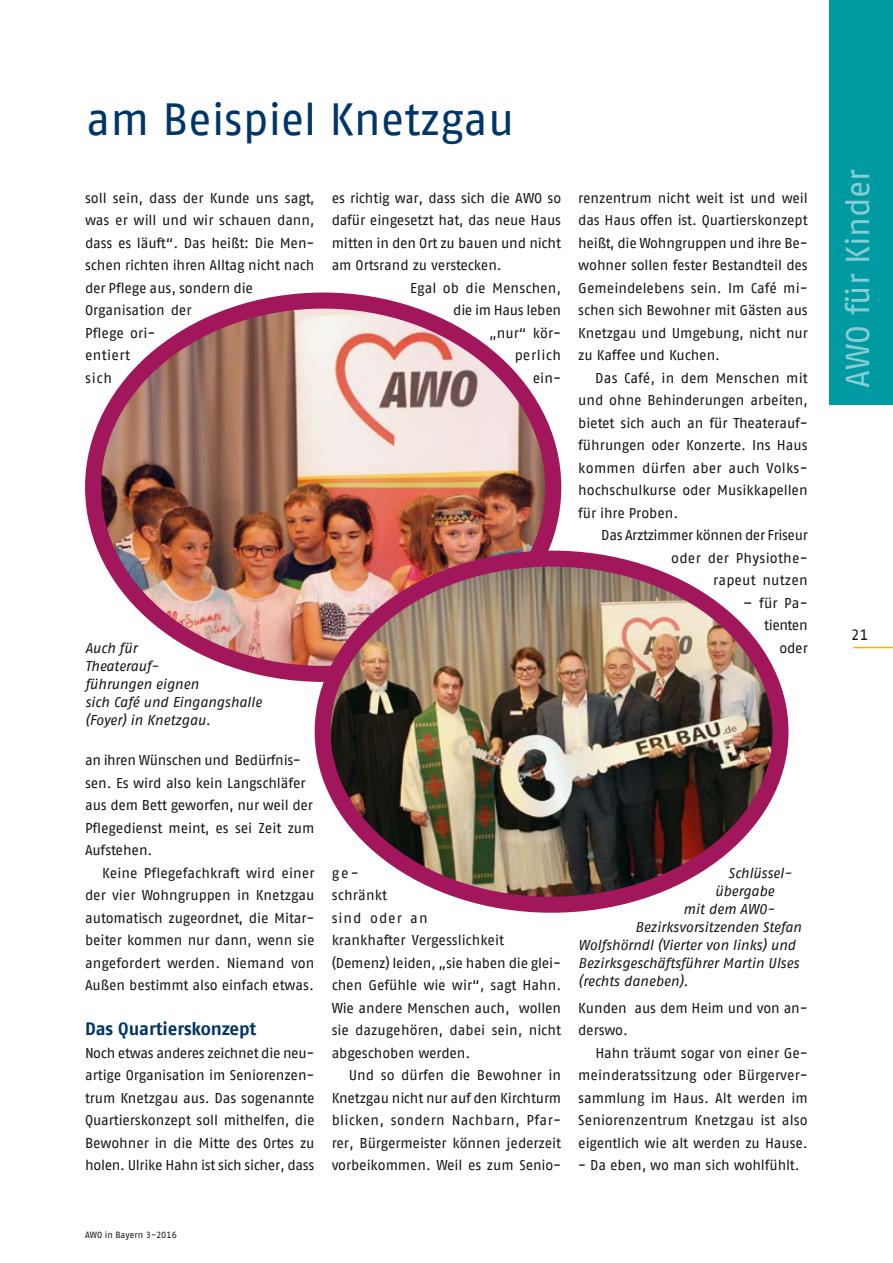
<style>
.page{position:relative;width:893px;height:1263px;background:#fff}
.page>*{position:absolute;margin:0;border:0;box-sizing:border-box;transform-origin:0 0}
.t1{font:45px "AWO Fago Office";color:#003568}
.t2{font:33px "AWO Fago Office";color:#86cdd2}
.t3{font:700 18px "AWO Fago Office";letter-spacing:-.01em;color:#003568}
.t4{font:15px "AWO Fago Office";color:#181716}
.t5{font:14.25px/22.5px "AWO Fago Office";letter-spacing:-.005em;color:#181716;text-align:justify}
.t6{font:italic 14.25px/18px "AWO Fago Office";letter-spacing:-.01em;color:#181716}
.t7{font:14.25px "AWO Fago Office";letter-spacing:.045em;color:#181716}
.t8{font:9px "AWO Fago Office";color:#181716}
</style>
<div class="page">
<hr style="left:853px;top:647px;width:40px;height:1px;background:#f9b000">
<div style="left:829px;top:0;width:64px;height:405px;background:#009aa3"></div>
<img style="left:93px;top:308px;width:460px;height:358px;border-radius:172px">
<div style="left:85px;top:293px;width:476px;height:389px;border:16px solid #a2165b;border-radius:50%"></div>
<img style="left:326px;top:562px;width:454px;height:343px">
<div style="left:315px;top:551px;width:473px;height:362px;border:16px solid #a2165b;border-radius:50%"></div>
<h1 class="t1" style="left:86px;top:94px;width:430px">am Beispiel Knetzgau</h1>
<p class="t5" style="left:85px;top:186px;width:231px;text-align:left">soll sein, dass der Kunde uns sagt, was er will und wir schauen dann, dass es läuft“. Das heißt: Die Men&shy;schen richten ihren Alltag nicht nach der Pflege aus, sondern die<br>Organisation der<br>Pflege ori-<br>entiert<br>sich</p>
<p class="t6" style="left:85px;top:638px;width:178px">Auch für<br>Theaterauf-<br>führungen eignen<br>sich Café und Eingangshalle (Foyer) in Knetzgau.</p>
<p class="t5" style="left:85px;top:749px;width:231px;text-align:left">an ihren Wünschen und Bedürfnis&shy;sen. Es wird also kein Langschläfer aus dem Bett geworfen, nur weil der<br>Pflegedienst meint, es sei Zeit zum<br>Aufstehen.</p>
<p class="t5" style="left:85px;top:861px;width:231px;text-indent:17px">Keine Pflegefachkraft wird einer der vier Wohngruppen in Knetzgau automatisch zugeordnet, die Mitar&shy;beiter kommen nur dann, wenn sie angefordert werden. Niemand von Außen bestimmt also einfach etwas.</p>
<p class="t3" style="left:85px;top:1018px;width:173px">Das Quartierskonzept</p>
<p class="t5" style="left:85px;top:1041px;width:231px">Noch etwas anderes zeichnet die neu&shy;artige Organisation im Seniorenzen&shy;trum Knetzgau aus. Das sogenannte Quartierskonzept soll mithelfen, die Bewohner in die Mitte des Ortes zu holen. Ulrike Hahn ist sich sicher, dass</p>
<p class="t5" style="left:332px;top:186px;width:231px">es richtig war, dass sich die AWO so</p>
<p class="t5" style="left:332px;top:209px;width:231px">dafür eingesetzt hat, das neue Haus</p>
<p class="t5" style="left:332px;top:231px;width:231px">mitten in den Ort zu bauen und nicht</p>
<p class="t5" style="left:332px;top:254px;width:172px">am Ortsrand zu verstecken.</p>
<p class="t5" style="left:410px;top:276px;width:152px">Egal ob die Menschen,</p>
<p class="t5" style="left:453px;top:299px;width:110px">die im Haus leben</p>
<p class="t5" style="left:489px;top:321px;width:73px">„nur“ kör-</p>
<p class="t7" style="left:515px;top:347px;width:48px">perlich</p>
<p class="t5" style="left:533px;top:366px;width:30px">ein-</p>
<p class="t5" style="left:578px;top:186px;width:231px">renzentrum nicht weit ist und weil das Haus offen ist. Quartierskonzept heißt, die Wohngruppen und ihre Be&shy;wohner sollen fester Bestandteil des Gemeindelebens sein. Im Café mi&shy;schen sich Bewohner mit Gästen aus Knetzgau und Umgebung, nicht nur zu Kaffee und Kuchen.</p>
<p class="t5" style="left:578px;top:366px;width:231px;text-indent:17px">Das Café, in dem Menschen mit und ohne Behinderungen arbeiten, bietet sich auch an für Theaterauf&shy;führungen oder Konzerte. Ins Haus kommen dürfen aber auch Volks&shy;hochschulkurse oder Musikkapellen für ihre Proben.</p>
<p class="t5" style="left:601px;top:524px;width:208px;text-align:right">Das Arztzimmer können der Friseur oder der Physiothe-<br>rapeut nutzen</p>
<p class="t5" style="left:743px;top:591px;width:66px;text-align:right">– für Pa&shy;tienten oder</p>
<p class="t5" style="left:332px;top:861px;width:231px;text-align:left">ge-<br>schränkt<br>sind oder an<br>krankhafter Vergesslichkeit (Demenz) leiden, „sie haben die glei&shy;chen Gefühle wie wir“, sagt Hahn.<br>Wie andere Menschen auch, wollen sie dazugehören, dabei sein, nicht abgeschoben werden.</p>
<p class="t5" style="left:332px;top:1064px;width:231px;text-indent:17px">Und so dürfen die Bewohner in Knetzgau nicht nur auf den Kirchturm blicken, sondern Nachbarn, Pfar&shy;rer, Bürgermeister können jederzeit vorbeikommen. Weil es zum Senio-</p>
<p class="t6" style="left:728px;top:863px;width:62px">Schlüssel-</p>
<p class="t6" style="left:715px;top:881px;width:61px">übergabe</p>
<p class="t6" style="left:683px;top:899px;width:93px">mit dem AWO-</p>
<p class="t6" style="left:635px;top:917px;width:168px">Bezirksvorsitzenden Stefan</p>
<p class="t6" style="left:578px;top:935px;width:219px">Wolfshörndl (Vierter von links) und</p>
<p class="t6" style="left:578px;top:953px;width:222px">Bezirksgeschäftsführer Martin Ulses</p>
<p class="t6" style="left:578px;top:971px;width:111px">(rechts daneben).</p>
<p class="t5" style="left:578px;top:996px;width:231px">Kunden aus dem Heim und von an&shy;derswo.</p>
<p class="t5" style="left:578px;top:1041px;width:231px;text-indent:17px">Hahn träumt sogar von einer Ge&shy;meinderatssitzung oder Bürgerver&shy;sammlung im Haus. Alt werden im Seniorenzentrum Knetzgau ist also eigentlich wie alt werden zu Hause.</p>
<p class="t5" style="left:578px;top:1154px;width:223px">- Da eben, wo man sich wohlfühlt.</p>
<p class="t8" style="left:85px;top:1230px;width:93px">AWO in Bayern 3-2016</p>
<h2 class="t2" style="left:839px;top:388px;width:221px;rotate:-90deg">AWO für Kinder</h2>
<p class="t4" style="left:851px;top:626px;width:19px">21</p>
</div>
